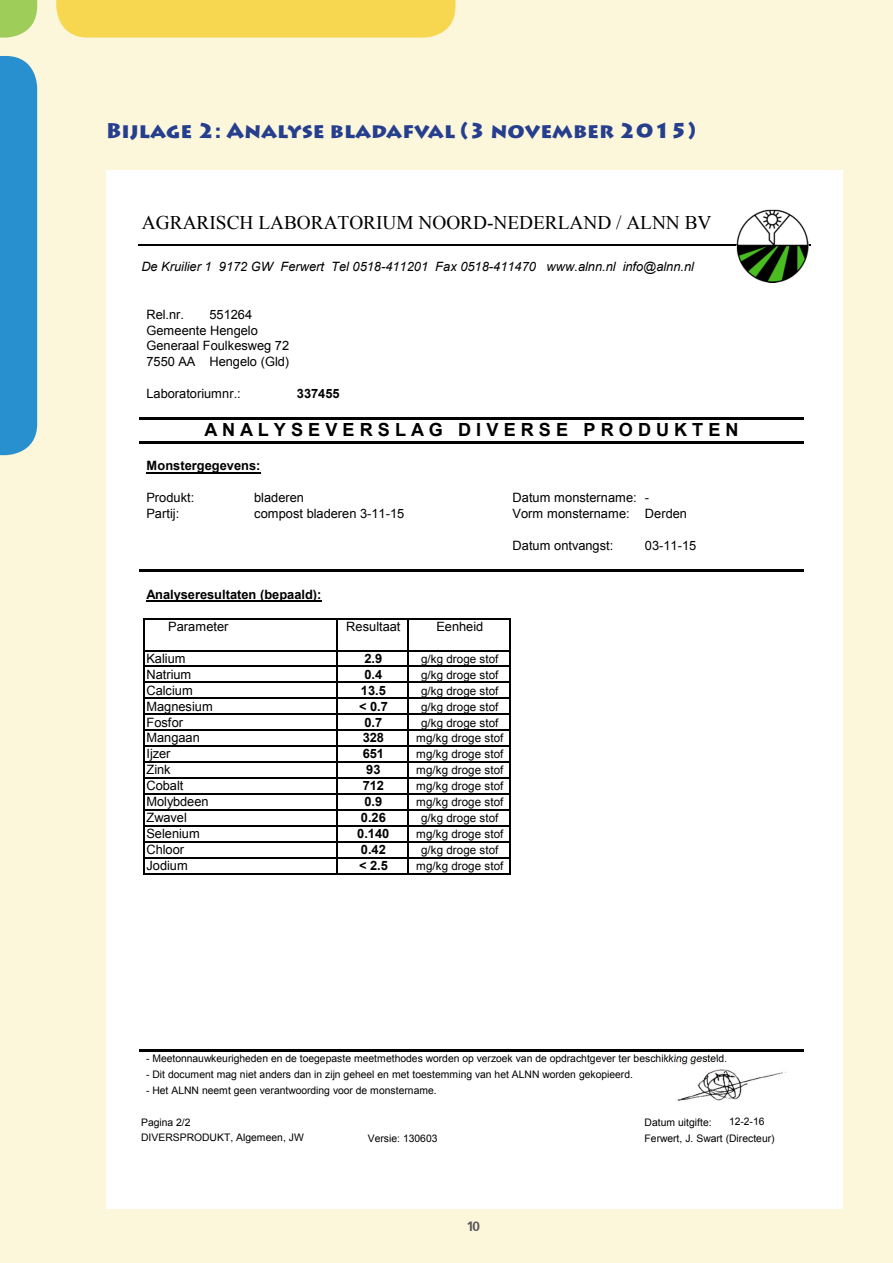
<style>
.page{position:relative;width:893px;height:1263px;background:#fcf6da}
.page>*{position:absolute;margin:0;border:0;box-sizing:border-box;transform-origin:0 0}
.t1{font:900 21px "Lithos Pro";color:#253f8e}
.t2{font:19.35px "Times New Roman";color:#000}
.t3{font:700 18.15px "Arial";color:#000}
.t4{font:700 13.5px "Frutiger PFL";color:#57585a}
.t5{font:12.9px/15.9px "Arial";color:#000}
.t6{font:700 12.9px "Arial";color:#000}
.t7{font:italic 12.9px "Arial";color:#000}
.t8{font:11.55px "Arial";letter-spacing:.005em;color:#000}
.t9{font:10.35px "Arial";letter-spacing:-.005em;color:#000}
</style>
<div class="page">
<svg style="left:0;top:0;width:37px;height:38px"></svg>
<div style="left:56px;top:0;width:399px;height:38px;background:#f6d74f"></div>
<div style="left:0;top:56px;width:37px;height:399px;background:#2890cf"></div>
<div style="left:106px;top:170px;width:736px;height:1039px;background:#fff"></div>
<hr style="left:146px;top:472px;width:115px;height:1px;background:#000">
<hr style="left:146px;top:600px;width:176px;height:2px;background:#000">
<hr style="left:143px;top:618px;width:2px;height:256px;background:#000">
<hr style="left:337px;top:619px;width:1px;height:255px;background:#000">
<hr style="left:408px;top:619px;width:1px;height:255px;background:#000">
<hr style="left:509px;top:619px;width:2px;height:255px;background:#000">
<hr style="left:139px;top:418px;width:664px;height:2px;background:#000">
<hr style="left:139px;top:441px;width:664px;height:2px;background:#000">
<hr style="left:139px;top:569px;width:664px;height:3px;background:#000">
<hr style="left:145px;top:618px;width:366px;height:1px;background:#000">
<hr style="left:145px;top:650px;width:366px;height:1px;background:#000">
<hr style="left:145px;top:666px;width:366px;height:1px;background:#000">
<hr style="left:145px;top:682px;width:366px;height:1px;background:#000">
<hr style="left:145px;top:698px;width:366px;height:1px;background:#000">
<hr style="left:145px;top:714px;width:366px;height:1px;background:#000">
<hr style="left:145px;top:730px;width:366px;height:1px;background:#000">
<hr style="left:145px;top:745px;width:366px;height:2px;background:#000">
<hr style="left:145px;top:761px;width:366px;height:2px;background:#000">
<hr style="left:145px;top:777px;width:366px;height:2px;background:#000">
<hr style="left:145px;top:793px;width:366px;height:2px;background:#000">
<hr style="left:145px;top:809px;width:366px;height:2px;background:#000">
<hr style="left:145px;top:825px;width:366px;height:1px;background:#000">
<hr style="left:145px;top:841px;width:366px;height:1px;background:#000">
<hr style="left:145px;top:857px;width:366px;height:1px;background:#000">
<hr style="left:145px;top:873px;width:366px;height:1px;background:#000">
<hr style="left:139px;top:1049px;width:664px;height:2px;background:#000">
<img style="left:665px;top:1059px;width:122px;height:42px">
<hr style="left:138px;top:244px;width:673px;height:1px;background:#000">
<img style="left:736px;top:209px;width:73px;height:74px">
<h1 class="t1" style="left:106px;top:118px;width:591px">Bijlage 2: Analyse bladafval (3 november 2015)</h1>
<h2 class="t2" style="left:142px;top:209px;width:571px">AGRARISCH LABORATORIUM NOORD-NEDERLAND / ALNN BV</h2>
<p class="t7" style="left:141px;top:258px;width:554px">De Kruilier 1 9172 GW Ferwert Tel 0518-411201 Fax 0518-411470 www.alnn.nl info@alnn.nl</p>
<p class="t5" style="left:146px;top:306px;width:144px">Rel.nr.<br>Gemeente Hengelo<br>Generaal Foulkesweg 72<br>7550 AA Hengelo (Gld)</p>
<p class="t5" style="left:146px;top:386px;width:96px">Laboratoriumnr.:</p>
<p class="t5" style="left:209px;top:306px;width:44px">551264</p>
<p class="t6" style="left:297px;top:385px;width:44px">337455</p>
<h3 class="t3" style="left:204px;top:418px;width:536px">A N A L Y S E V E R S L A G D I V E R S E P R O D U K T E N</h3>
<p class="t6" style="left:146px;top:457px;width:116px">Monstergegevens:</p>
<p class="t5" style="left:146px;top:490px;width:49px">Produkt:</p>
<p class="t5" style="left:254px;top:490px;width:51px">bladeren</p>
<p class="t5" style="left:513px;top:490px;width:138px">Datum monstername: -</p>
<p class="t5" style="left:146px;top:506px;width:34px">Partij:</p>
<p class="t5" style="left:254px;top:506px;width:152px">compost bladeren 3-11-15</p>
<p class="t5" style="left:513px;top:506px;width:176px">Vorm monstername: Derden</p>
<p class="t5" style="left:513px;top:538px;width:102px">Datum ontvangst:</p>
<p class="t5" style="left:645px;top:538px;width:53px">03-11-15</p>
<p class="t6" style="left:146px;top:586px;width:177px">Analyseresultaten (bepaald):</p>
<p class="t5" style="left:168px;top:618px;width:62px">Parameter</p>
<p class="t5" style="left:346px;top:618px;width:56px">Resultaat</p>
<p class="t5" style="left:436px;top:618px;width:48px">Eenheid</p>
<p class="t5" style="left:146px;top:650px;width:68px">Kalium<br>Natrium<br>Calcium<br>Magnesium<br>Fosfor<br>Mangaan<br>Ijzer<br>Zink<br>Cobalt<br>Molybdeen<br>Zwavel<br>Selenium<br>Chloor<br>Jodium</p>
<p class="t6" style="left:364px;top:650px;width:19px">2.9</p>
<p class="t8" style="left:421px;top:651px;width:79px">g/kg droge stof</p>
<p class="t6" style="left:364px;top:665px;width:19px">0.4</p>
<p class="t8" style="left:421px;top:667px;width:79px">g/kg droge stof</p>
<p class="t6" style="left:361px;top:681px;width:26px">13.5</p>
<p class="t8" style="left:421px;top:683px;width:79px">g/kg droge stof</p>
<p class="t6" style="left:359px;top:697px;width:30px">&lt; 0.7</p>
<p class="t8" style="left:421px;top:699px;width:79px">g/kg droge stof</p>
<p class="t6" style="left:364px;top:713px;width:19px">0.7</p>
<p class="t8" style="left:421px;top:715px;width:79px">g/kg droge stof</p>
<p class="t6" style="left:363px;top:729px;width:23px">328</p>
<p class="t8" style="left:416px;top:731px;width:89px">mg/kg droge stof</p>
<p class="t6" style="left:363px;top:745px;width:23px">651</p>
<p class="t8" style="left:416px;top:747px;width:89px">mg/kg droge stof</p>
<p class="t6" style="left:366px;top:761px;width:16px">93</p>
<p class="t8" style="left:416px;top:763px;width:89px">mg/kg droge stof</p>
<p class="t6" style="left:363px;top:777px;width:23px">712</p>
<p class="t8" style="left:416px;top:779px;width:89px">mg/kg droge stof</p>
<p class="t6" style="left:364px;top:793px;width:19px">0.9</p>
<p class="t8" style="left:416px;top:795px;width:89px">mg/kg droge stof</p>
<p class="t6" style="left:361px;top:809px;width:26px">0.26</p>
<p class="t8" style="left:421px;top:811px;width:79px">g/kg droge stof</p>
<p class="t6" style="left:357px;top:825px;width:34px">0.140</p>
<p class="t8" style="left:416px;top:826px;width:89px">mg/kg droge stof</p>
<p class="t6" style="left:361px;top:841px;width:26px">0.42</p>
<p class="t8" style="left:421px;top:842px;width:79px">g/kg droge stof</p>
<p class="t6" style="left:359px;top:857px;width:30px">&lt; 2.5</p>
<p class="t8" style="left:416px;top:858px;width:89px">mg/kg droge stof</p>
<p class="t9" style="left:146px;top:1051px;width:583px">- Meetonnauwkeurigheden en de toegepaste meetmethodes worden op verzoek van de opdrachtgever ter beschikking gesteld.</p>
<p class="t9" style="left:146px;top:1067px;width:488px">- Dit document mag niet anders dan in zijn geheel en met toestemming van het ALNN worden gekopieerd.</p>
<p class="t9" style="left:146px;top:1083px;width:292px">- Het ALNN neemt geen verantwoording voor de monstername.</p>
<p class="t9" style="left:141px;top:1115px;width:51px">Pagina 2/2</p>
<p class="t9" style="left:645px;top:1115px;width:69px">Datum uitgifte:</p>
<p class="t9" style="left:141px;top:1131px;width:164px">DIVERSPRODUKT, Algemeen, JW</p>
<p class="t9" style="left:368px;top:1132px;width:71px">Versie: 130603</p>
<p class="t9" style="left:645px;top:1132px;width:131px">Ferwert, J. Swart (Directeur)</p>
<p class="t9" style="left:729px;top:1114px;width:37px">12-2-16</p>
<h3 class="t4" style="left:466px;top:1217px;width:15px">10</h3>
</div>
